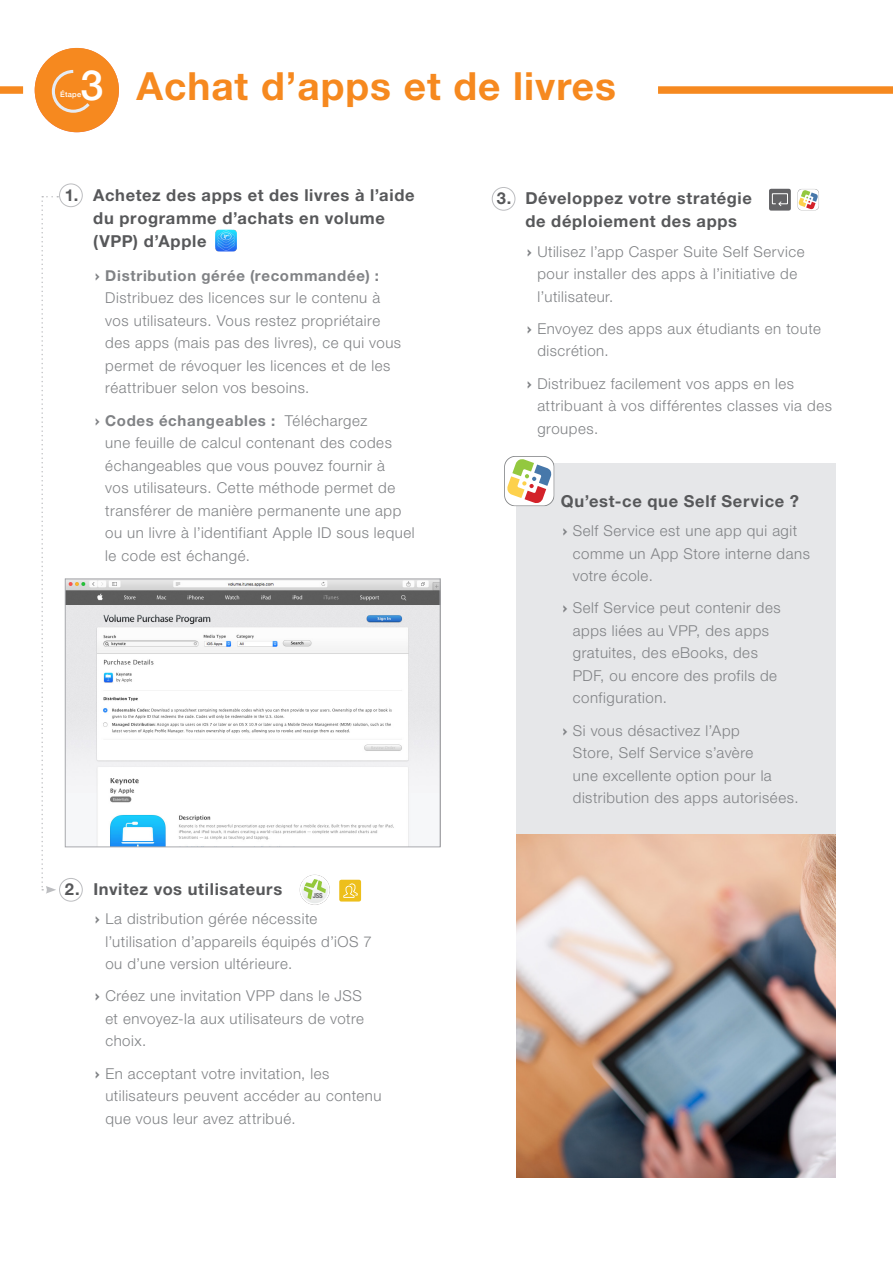
<style>
.page{position:relative;width:893px;height:1263px;background:#fff}
.page>*{position:absolute;margin:0;border:0;box-sizing:border-box;transform-origin:0 0}
.HEADLINE{font:500 41.4px "Helvetica Neue";color:#fff}
._1_HEADER{font:700 38.85px "Helvetica Neue LT Std";letter-spacing:.025em;color:#f6891f}
.Bold_Indented_body{font:700 16.5px/23.2px "Helvetica Neue LT Std";letter-spacing:.04em;color:#57585a}
.Sub_bullets{font:300 15px/22.5px "Helvetica Neue LT Std";letter-spacing:.035em;color:#808285}
.HEADLINE-2{font:500 9.75px "Helvetica Neue";color:#fff}
.HEADLINE-3{font:500 7.5px "Helvetica Neue";letter-spacing:.025em;color:#fff}
.t1{font:700 condensed 6.9px "Helvetica Neue";color:#666}
.s1{font-family:"DINOT";font-weight:700}
.s2{font-weight:700}
</style>
<div class="page">
<div style="left:0;top:86px;width:23px;height:8px;background:#f6891f"></div>
<div style="left:658px;top:86px;width:235px;height:8px;background:#f6891f"></div>
<img style="left:516px;top:834px;width:319px;height:344px">
<img style="left:67px;top:580px;width:371px;height:265px">
<div style="left:65px;top:578px;width:375px;height:269px;border:1px solid #a8a9ad"></div>
<img style="left:215px;top:230px;width:22px;height:21px">
<div style="left:59px;top:184px;width:24px;height:23px;border:1px solid #bcbdc0;border-radius:50%"></div>
<div style="left:769px;top:189px;width:22px;height:22px;background:#636366;border-radius:2px"></div>
<svg style="left:797px;top:189px;width:22px;height:22px"></svg>
<div style="left:492px;top:187px;width:23px;height:24px;border:1px solid #bcbdc0;border-radius:50%"></div>
<div style="left:59px;top:878px;width:24px;height:23px;border:1px solid #bcbdc0;border-radius:50%"></div>
<div style="left:35px;top:48px;width:84px;height:84px;background:#f6891f;border-radius:50%"></div>
<svg style="left:51px;top:69px;width:39px;height:44px"></svg>
<div style="left:516px;top:463px;width:319px;height:371px;background:#e6e7e9"></div>
<svg style="left:504px;top:456px;width:50px;height:50px"></svg>
<svg style="left:41px;top:196px;width:17px;height:698px"></svg>
<svg style="left:772px;top:193px;width:16px;height:13px"></svg>
<svg style="left:299px;top:874px;width:31px;height:31px"></svg>
<div style="left:339px;top:880px;width:22px;height:21px;background:#edbf1b;border-radius:2px"></div>
<svg style="left:343px;top:883px;width:15px;height:15px"></svg>
<p class="HEADLINE" style="left:81px;top:52px;width:25px">3</p>
<p class="HEADLINE" style="left:82px;top:52px;width:25px">2</p>
<p class="_1_HEADER" style="left:136px;top:62px;width:481px">Achat d’apps et de livres</p>
<p class="HEADLINE-3" style="left:60px;top:89px;width:22px">Étape</p>
<p class="HEADLINE-2" style="left:61px;top:88px;width:23px">Step</p>
<p class="Bold_Indented_body" style="left:93px;top:183px;width:323px;text-indent:-28px">1. Achetez des apps et des livres à l’aide du programme d’achats en volume (VPP) d’Apple</p>
<p class="Sub_bullets" style="left:105px;top:264px;width:297px;text-indent:-10px"><span class="s1">›</span> <span class="s2">Distribution gérée (recommandée) :<br></span>Distribuez des licences sur le contenu à vos utilisateurs. Vous restez propriétaire des apps (mais pas des livres), ce qui vous permet de révoquer les licences et de les réattribuer selon vos besoins.</p>
<p class="Sub_bullets" style="left:105px;top:409px;width:311px;text-indent:-10px"><span class="s1">›</span> <span class="s2">Codes échangeables :</span> Téléchargez<br>une feuille de calcul contenant des codes échangeables que vous pouvez fournir à<br>vos utilisateurs. Cette méthode permet de transférer de manière permanente une app ou un livre à l’identifiant Apple ID sous lequel le code est échangé.</p>
<p class="Bold_Indented_body" style="left:65px;top:877px;width:219px">2. Invitez vos utilisateurs</p>
<p class="Sub_bullets" style="left:105px;top:907px;width:268px;text-indent:-10px"><span class="s1">›</span> La distribution gérée nécessite l’utilisation d’appareils équipés d’iOS 7 ou d’une version ultérieure.</p>
<p class="Sub_bullets" style="left:105px;top:984px;width:260px;text-indent:-10px"><span class="s1">›</span> Créez une invitation VPP dans le JSS et envoyez-la aux utilisateurs de votre choix.</p>
<p class="Sub_bullets" style="left:105px;top:1062px;width:278px;text-indent:-10px"><span class="s1">›</span> En acceptant votre invitation, les utilisateurs peuvent accéder au contenu que vous leur avez attribué.</p>
<p class="t1" style="left:313px;top:890px;width:11px">JSS</p>
<p class="Bold_Indented_body" style="left:525px;top:186px;width:228px;text-indent:-28px">3. Développez votre stratégie de déploiement des apps</p>
<p class="Sub_bullets" style="left:537px;top:240px;width:269px;text-indent:-10px"><span class="s1">›</span> Utilisez l’app Casper Suite Self Service pour installer des apps à l’initiative de l’utilisateur.</p>
<p class="Sub_bullets" style="left:537px;top:317px;width:285px;text-indent:-10px"><span class="s1">›</span> Envoyez des apps aux étudiants en toute discrétion.</p>
<p class="Sub_bullets" style="left:537px;top:372px;width:296px;text-indent:-10px"><span class="s1">›</span> Distribuez facilement vos apps en les attribuant à vos différentes classes via des groupes.</p>
<p class="Bold_Indented_body" style="left:561px;top:489px;width:240px">Qu’est-ce que Self Service ?</p>
<p class="Sub_bullets" style="left:573px;top:519px;width:239px;text-indent:-10px"><span class="s1">›</span> Self Service est une app qui agit comme un App Store interne dans votre école.</p>
<p class="Sub_bullets" style="left:573px;top:596px;width:209px;text-indent:-10px"><span class="s1">›</span> Self Service peut contenir des apps liées au VPP, des apps gratuites, des eBooks, des<br>PDF, ou encore des profils de configuration.</p>
<p class="Sub_bullets" style="left:573px;top:719px;width:227px;text-indent:-10px"><span class="s1">›</span> Si vous désactivez l’App<br>Store, Self Service s’avère<br>une excellente option pour la distribution des apps autorisées.</p>
</div>
